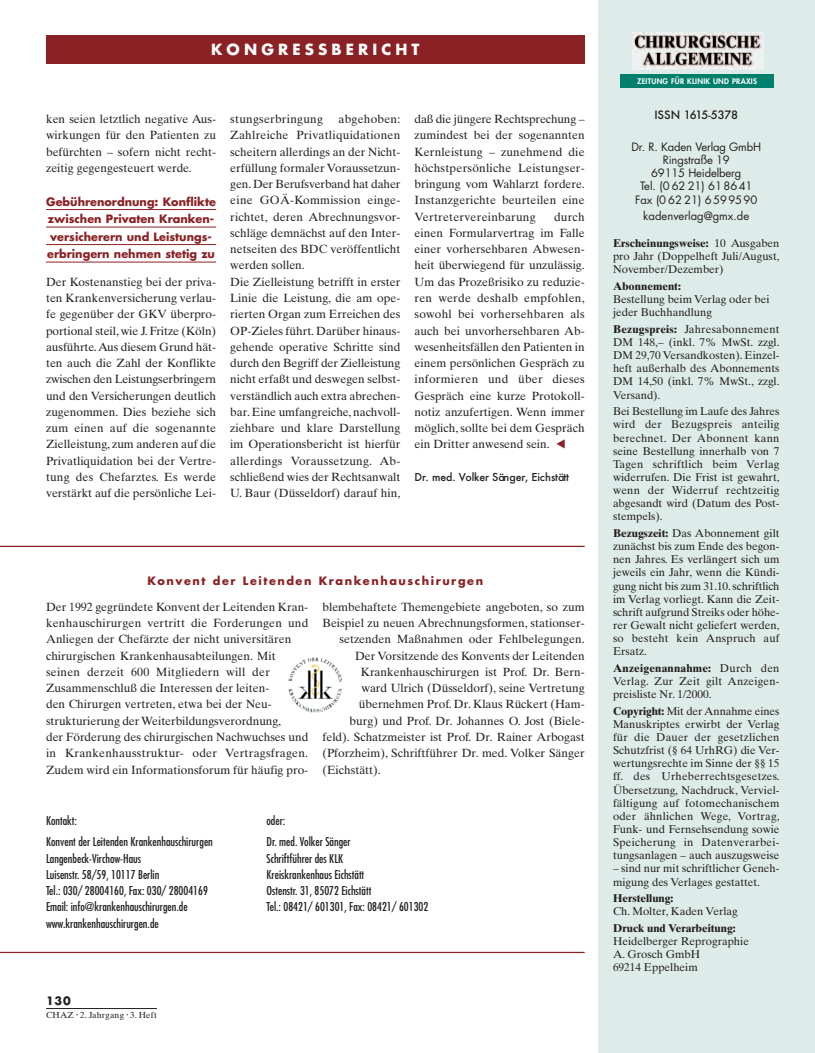
<style>
.page{position:relative;width:815px;height:1053px;background:#fff}
.page>*{position:absolute;margin:0;border:0;box-sizing:border-box;transform-origin:0 0}
.t1{font:700 15px "Futura";letter-spacing:.275em;color:#fff}
.t2{font:11.88px/16.2px "Times Ten";color:#231f20;text-align:justify}
.t3{font:condensed 11.88px/16.2px "Futura";color:#231f20}
.t4{font:11.88px "Times Ten";letter-spacing:.02em;color:#231f20}
.t5{font:11.25px/13.1px "Times Ten";color:#231f20;text-align:justify}
.t6{font:11.25px/13.1px "Futura";letter-spacing:-.01em;color:#231f20;text-align:center}
.t7{font:700 11.25px/17.5px "Futura";color:#8a2124}
.t8{font:700 11.25px "Times Ten";color:#231f20}
.t9{font:700 11.25px "Futura";letter-spacing:.135em;color:#8a2124}
.t10{font:500 11.25px "Futura";color:#231f20}
.t11{font:700 11.25px "Futura";color:#231f20}
.t12{font:500 10.62px "Futura";letter-spacing:-.005em;color:#231f20}
.t13{font:8.75px "Times Ten";letter-spacing:.025em;color:#231f20}
.t14{font:800 7.5px "Futura";letter-spacing:.035em;color:#fff}
.s1{font-weight:700}
</style>
<div class="page">
<hr style="left:46px;top:1008px;width:111px;height:1px;background:#231f20">
<div style="left:46px;top:35px;width:539px;height:29px;background:#8a2124"></div>
<hr style="left:46px;top:209px;width:170px;height:1px;background:#8a2124">
<hr style="left:46px;top:227px;width:170px;height:1px;background:#8a2124">
<hr style="left:46px;top:244px;width:170px;height:1px;background:#8a2124">
<hr style="left:46px;top:262px;width:170px;height:1px;background:#8a2124">
<img style="left:288px;top:657px;width:55px;height:56px">
<div style="left:599px;top:0;width:216px;height:1052px;background:#deece9"></div>
<img style="left:633px;top:32px;width:130px;height:38px">
<div style="left:620px;top:74px;width:154px;height:14px;background:#00806c"></div>
<hr style="left:0;top:545px;width:585px;height:2px;background:#8a2124">
<hr style="left:0;top:951px;width:585px;height:2px;background:#8a2124">
<p class="t1" style="left:211px;top:43px;width:210px">KONGRESSBERICHT</p>
<p class="t2" style="left:46px;top:112px;width:172px">ken seien letztlich negative Aus&shy;wirkungen für den Patienten zu befürchten – sofern nicht recht&shy;zeitig gegengesteuert werde.</p>
<p class="t7" style="left:46px;top:194px;width:171px">Gebührenordnung: Konflikte zwischen Privaten Kranken&shy;versicherern und Leistungs&shy;erbringern nehmen stetig zu</p>
<p class="t2" style="left:46px;top:275px;width:172px">Der Kostenanstieg bei der priva&shy;ten Krankenversicherung verlau&shy;fe gegenüber der GKV überpro&shy;portional steil, wie J. Fritze (Köln) ausführte.Aus diesem Grund hät&shy;ten auch die Zahl der Konflikte zwischen den Leistungserbringern und den Versicherungen deutlich zugenommen. Dies beziehe sich zum einen auf die sogenannte Zielleistung, zum anderen auf die Privatliquidation bei der Vertre&shy;tung des Chefarztes. Es werde verstärkt auf die persönliche Lei-</p>
<p class="t2" style="left:230px;top:112px;width:172px;text-align:left;text-indent:108px">abgehoben:<br>Zahlreiche Privatliquidationen scheitern allerdings an der Nicht&shy;erfüllung formaler Voraussetzun&shy;gen. Der Berufsverband hat daher eine GOÄ-Kommission einge&shy;richtet, deren Abrechnungsvor&shy;schläge demnächst auf den Inter&shy;netseiten des BDC veröffentlicht werden sollen.<br>Die Zielleistung betrifft in erster<br>Linie die Leistung, die am ope&shy;rierten Organ zum Erreichen des<br>OP-Zieles führt. Darüber hinaus&shy;gehende operative Schritte sind durch den Begriff der Zielleistung nicht erfaßt und deswegen selbst&shy;verständlich auch extra abrechen&shy;bar. Eine umfangreiche, nachvoll&shy;ziehbare und klare Darstellung im Operationsbericht ist hierfür allerdings Voraussetzung. Ab&shy;schließend wies der Rechtsanwalt<br>U. Baur (Düsseldorf) darauf hin,</p>
<p class="t2" style="left:415px;top:112px;width:172px">daß die jüngere Rechtsprechung – zumindest bei der sogenannten Kernleistung – zunehmend die höchstpersönliche Leistungser&shy;bringung vom Wahlarzt fordere.<br>Instanzgerichte beurteilen eine Vertretervereinbarung</p>
<p class="t4" style="left:230px;top:115px;width:94px">stungserbringung</p>
<p class="t2" style="left:415px;top:210px;width:172px;text-indent:139px">durch einen Formularvertrag im Falle einer vorhersehbaren Abwesen&shy;heit überwiegend für unzulässig.<br>Um das Prozeßrisiko zu reduzie&shy;ren werde deshalb empfohlen, sowohl bei vorhersehbaren als auch bei unvorhersehbaren Ab&shy;wesenheitsfällen den Patienten in einem persönlichen Gespräch zu informieren und über dieses Gespräch eine kurze Protokoll&shy;notiz anzufertigen. Wenn immer möglich, sollte bei dem Gespräch ein Dritter anwesend sein.</p>
<p class="t12" style="left:415px;top:471px;width:156px">Dr. med. Volker Sänger, Eichstätt</p>
<p class="t9" style="left:148px;top:575px;width:337px">Konvent der Leitenden Krankenhauschirurgen</p>
<p class="t2" style="left:46px;top:600px;width:264px;text-align:left">Der 1992 gegründete Konvent der Leitenden Kran&shy;kenhauschirurgen vertritt die Forderungen und Anliegen der Chefärzte der nicht universitären chirurgischen Krankenhausabteilungen. Mit seinen derzeit 600 Mitgliedern will der Zusammenschluß die Interessen der leiten-<br>den Chirurgen vertreten, etwa bei der Neu&shy;strukturierung der Weiterbildungsverordnung,<br>der Förderung des chirurgischen Nachwuchses und in Krankenhausstruktur- oder Vertragsfragen.<br>Zudem wird ein Informationsforum für häufig pro-</p>
<p class="t2" style="left:322px;top:600px;width:264px">blembehaftete Themengebiete angeboten, so zum</p>
<p class="t2" style="left:322px;top:616px;width:264px">Beispiel zu neuen Abrechnungsformen, stationser-</p>
<p class="t2" style="left:339px;top:632px;width:247px">setzenden Maßnahmen oder Fehlbelegungen.</p>
<p class="t2" style="left:355px;top:648px;width:231px">Der Vorsitzende des Konvents der Leitenden</p>
<p class="t2" style="left:361px;top:665px;width:225px">Krankenhauschirurgen ist Prof. Dr. Bern-</p>
<p class="t2" style="left:361px;top:681px;width:225px">ward Ulrich (Düsseldorf), seine Vertretung</p>
<p class="t2" style="left:359px;top:697px;width:227px">übernehmen Prof. Dr. Klaus Rückert (Ham-</p>
<p class="t2" style="left:350px;top:713px;width:237px">burg) und Prof. Dr. Johannes O. Jost (Biele-</p>
<p class="t2" style="left:322px;top:730px;width:264px">feld). Schatzmeister ist Prof. Dr. Rainer Arbogast</p>
<p class="t2" style="left:322px;top:746px;width:264px">(Pforzheim), Schriftführer Dr. med. Volker Sänger</p>
<p class="t2" style="left:322px;top:762px;width:60px">(Eichstätt).</p>
<p class="t3" style="left:46px;top:810px;width:168px;line-height:21.6px">Kontakt:<br>Konvent der Leitenden Krankenhauschirurgen</p>
<p class="t3" style="left:46px;top:850px;width:163px">Langenbeck-Virchow-Haus<br>Luisenstr. 58/59, 10117 Berlin<br>Tel.: 030/ 28004160, Fax: 030/ 28004169<br>Email: info@krankenhauschirurgen.de www.krankenhauschirurgen.de</p>
<p class="t11" style="left:46px;top:995px;width:26px">130</p>
<p class="t13" style="left:46px;top:1011px;width:112px">CHAZ <sup>•</sup> 2. Jahrgang <sup>•</sup> 3. Heft</p>
<p class="t3" style="left:266px;top:810px;width:86px;line-height:21.6px">oder:<br>Dr. med. Volker Sänger</p>
<p class="t3" style="left:266px;top:850px;width:163px">Schriftführer des KLK<br>Kreiskrankenhaus Eichstätt<br>Ostenstr. 31, 85072 Eichstätt<br>Tel.: 08421/ 601301, Fax: 08421/ 601302</p>
<p class="t14" style="left:637px;top:78px;width:121px">ZEITUNG FÜR KLINIK UND PRAXIS</p>
<p class="t10" style="left:654px;top:109px;width:85px">ISSN 1615-5378</p>
<p class="t6" style="left:631px;top:141px;width:131px">Dr. R. Kaden Verlag GmbH<br>Ringstraße 19<br>69115 Heidelberg<br>Tel. (0 62 21) 618641<br>Fax (0 62 21) 6599590</p>
<p class="t6" style="left:643px;top:210px;width:107px">kadenverlag@gmx.de</p>
<p class="t5" style="left:613px;top:238px;width:168px"><span class="s1">Erscheinungsweise:</span> 10 Ausgaben pro Jahr (Doppelheft Juli/August, November/Dezember)</p>
<p class="t8" style="left:613px;top:282px;width:69px">Abonnement:</p>
<p class="t5" style="left:613px;top:294px;width:158px">Bestellung beim Verlag oder bei jeder Buchhandlung</p>
<p class="t5" style="left:613px;top:323px;width:168px"><span class="s1">Bezugspreis:</span> Jahresabonnement DM 148,– (inkl. 7% MwSt. zzgl.<br>DM 29,70 Versandkosten). Einzel&shy;heft außerhalb des Abonnements DM 14,50 (inkl. 7% MwSt., zzgl.<br>Versand).</p>
<p class="t5" style="left:613px;top:406px;width:168px">Bei Bestellung im Laufe des Jahres wird der Bezugspreis anteilig berechnet. Der Abonnent kann seine Bestellung innerhalb von 7<br>Tagen schriftlich beim Verlag widerrufen. Die Frist ist gewahrt, wenn der Widerruf rechtzeitig abgesandt wird (Datum des Post&shy;stempels).</p>
<p class="t5" style="left:613px;top:527px;width:168px"><span class="s1">Bezugszeit:</span> Das Abonnement gilt zunächst bis zum Ende des begon&shy;nen Jahres. Es verlängert sich um jeweils ein Jahr, wenn die Kündi&shy;gung nicht bis zum 31.10. schriftlich im Verlag vorliegt. Kann die Zeit&shy;schrift aufgrund Streiks oder höhe&shy;rer Gewalt nicht geliefert werden, so besteht kein Anspruch auf Ersatz.</p>
<p class="t5" style="left:613px;top:662px;width:168px"><span class="s1">Anzeigenannahme:</span> Durch den Verlag. Zur Zeit gilt Anzeigen&shy;preisliste Nr. 1/2000.</p>
<p class="t5" style="left:613px;top:705px;width:168px"><span class="s1">Copyright:</span> Mit der Annahme eines Manuskriptes erwirbt der Verlag für die Dauer der gesetzlichen Schutzfrist (§ 64 UrhRG) die Ver&shy;wertungsrechte im Sinne der §§ 15 ff. des Urheberrechtsgesetzes.<br>Übersetzung, Nachdruck, Verviel&shy;fältigung auf fotomechanischem oder ähnlichen Wege, Vortrag, Funk- und Fernsehsendung sowie Speicherung in Datenverarbei&shy;tungsanlagen – auch auszugsweise</p>
<p class="t5" style="left:613px;top:863px;width:168px">– sind nur mit schriftlicher Geneh&shy;migung des Verlages gestattet.</p>
<p class="t8" style="left:613px;top:894px;width:62px">Herstellung:</p>
<p class="t5" style="left:613px;top:906px;width:126px">Ch. Molter, Kaden Verlag</p>
<p class="t8" style="left:613px;top:924px;width:124px">Druck und Verarbeitung:</p>
<p class="t5" style="left:613px;top:935px;width:137px;text-align:left">Heidelberger Reprographie<br>A. Grosch GmbH<br>69214 Eppelheim</p>
</div>
